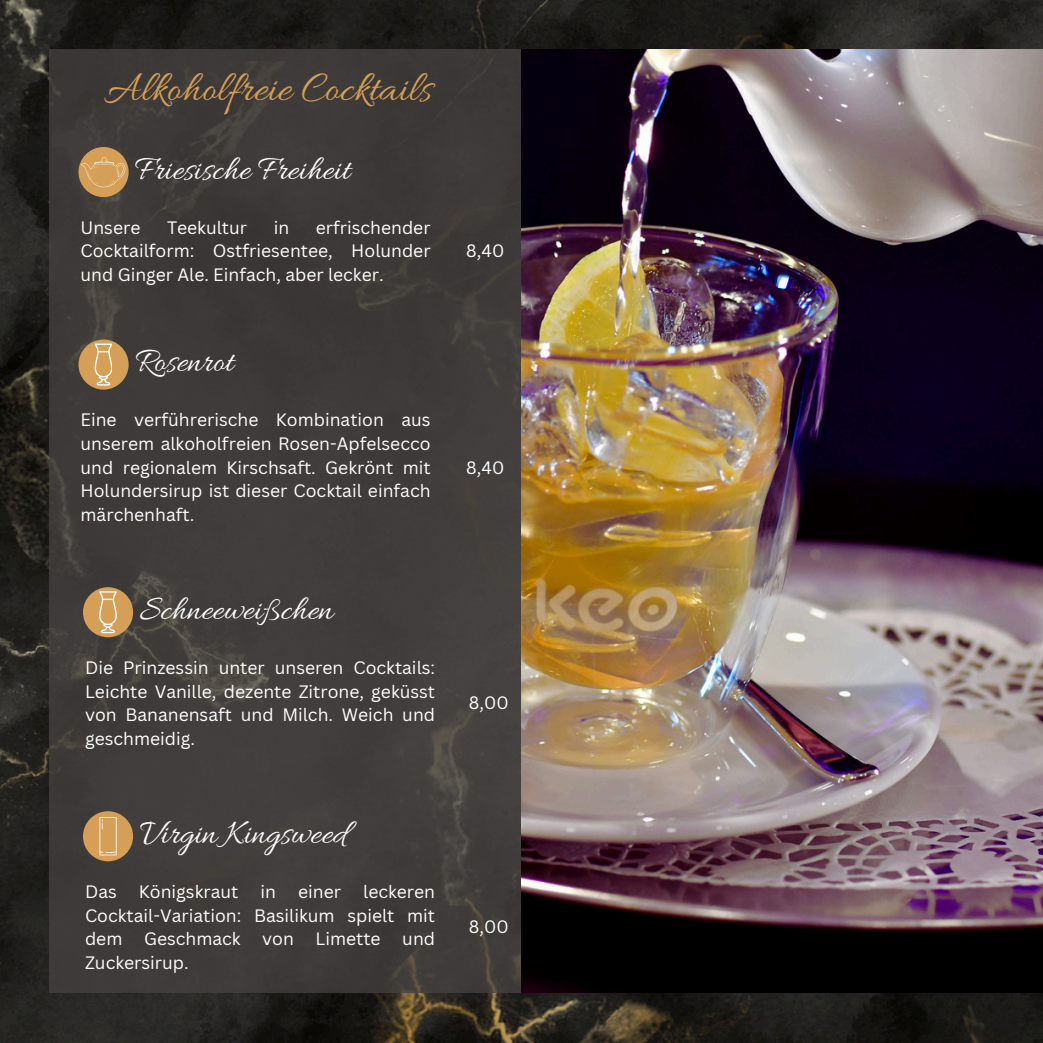
<style>
.page{position:relative;width:1043px;height:1043px;background:#fff}
.page>*{position:absolute;margin:0;border:0;box-sizing:border-box;transform-origin:0 0}
.t1{font:43.75px "Allura";color:#d59f57}
.t2{font:35px "Allura";color:#fff}
.t3{font:17.5px/23.6px "Canva Sans";color:#fff;text-align:justify}
</style>
<div class="page">
<img style="left:0;top:0;width:1042px;height:1042px">
<div style="left:50px;top:50px;width:942px;height:942px;background:#3e3b3a"></div>
<img style="left:521px;top:50px;width:521px;height:942px">
<div style="left:78px;top:147px;width:51px;height:50px;background:#d59f57;border-radius:50%"></div>
<div style="left:78px;top:339px;width:51px;height:50px;background:#d59f57;border-radius:50%"></div>
<svg style="left:95px;top:343px;width:17px;height:42px"></svg>
<div style="left:83px;top:587px;width:50px;height:50px;background:#d59f57;border-radius:50%"></div>
<svg style="left:99px;top:591px;width:17px;height:42px"></svg>
<div style="left:83px;top:811px;width:50px;height:50px;background:#d59f57;border-radius:50%"></div>
<svg style="left:99px;top:817px;width:17px;height:37px"></svg>
<svg style="left:81px;top:157px;width:45px;height:30px"></svg>
<p class="t1" style="left:104px;top:64px;width:329px">Alkoholfreie Cocktails</p>
<h1 class="t2" style="left:135px;top:150px;width:216px">Friesische Freiheit</h1>
<p class="t3" style="left:81px;top:215px;width:351px;text-indent:235px">erfrischender Cocktailform: Ostfriesentee, Holunder und Ginger Ale. Einfach, aber lecker.</p>
<p class="t3" style="left:81px;top:215px;width:61px">Unsere</p>
<p class="t3" style="left:167px;top:215px;width:82px">Teekultur</p>
<p class="t3" style="left:273px;top:215px;width:17px">in</p>
<p class="t2" style="left:135px;top:342px;width:100px">Rosenrot</p>
<p class="t3" style="left:81px;top:407px;width:351px">Eine verführerische Kombination aus unserem alkoholfreien Rosen-Apfelsecco und regionalem Kirschsaft. Gekrönt mit Holundersirup ist dieser Cocktail einfach märchenhaft.</p>
<p class="t2" style="left:140px;top:590px;width:195px">Schneeweißchen</p>
<p class="t3" style="left:85px;top:655px;width:351px">Die Prinzessin unter unseren Cocktails:<br>Leichte Vanille, dezente Zitrone, geküsst von Bananensaft und Milch. Weich und geschmeidig.</p>
<p class="t2" style="left:140px;top:813px;width:208px">Virgin Kingsweed</p>
<p class="t3" style="left:85px;top:879px;width:351px;text-indent:278px">leckeren Cocktail-Variation: Basilikum spielt mit dem Geschmack von Limette und Zuckersirup.</p>
<p class="t3" style="left:85px;top:879px;width:33px">Das</p>
<p class="t3" style="left:139px;top:879px;width:101px">Königskraut</p>
<p class="t3" style="left:260px;top:879px;width:17px">in</p>
<p class="t3" style="left:298px;top:879px;width:44px">einer</p>
<p class="t3" style="left:466px;top:239px;width:40px">8,40</p>
<p class="t3" style="left:466px;top:455px;width:40px">8,40</p>
<p class="t3" style="left:469px;top:690px;width:41px">8,00</p>
<p class="t3" style="left:469px;top:914px;width:41px">8,00</p>
</div>
